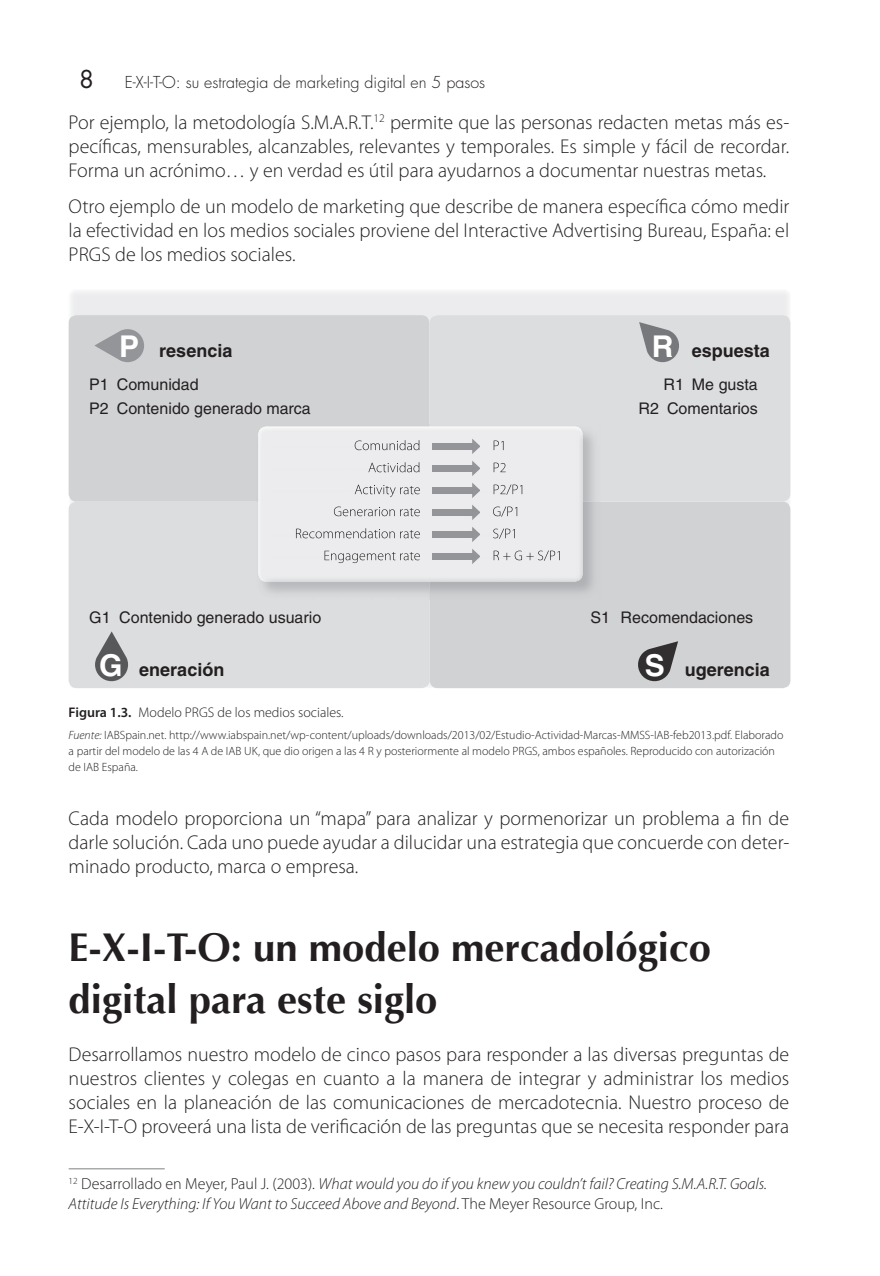
<style>
.page{position:relative;width:880px;height:1276px;background:#fff}
.page>*{position:absolute;margin:0;border:0;box-sizing:border-box;transform-origin:0 0}
.t1{font:700 40px/52px "Optima";color:#231f20}
.t2{font:24px "Futura Std";color:#231f20}
.t3{font:300 20px/24px "Myriad Pro";color:#231f20;text-align:justify}
.t4{font:700 18px "Helvetica LT Std";color:#231f20}
.t5{font:italic 300 16px/20px "Myriad Pro";color:#231f20}
.t6{font:16px/24px "Helvetica LT Std";color:#231f20;text-align:right}
.t7{font:300 16px "Futura Std";color:#231f20}
.t8{font:300 14px "Myriad Pro";color:#231f20}
.t9{font:300 12px/16px "Myriad Pro";color:#231f20}
.s1{font-size:30px;color:#fff}
.s2{font-weight:600}
.s3{font-style:italic}
.s4{font-style:normal}
</style>
<div class="page">
<img style="left:785px;top:496px;width:5px;height:10px">
<img style="left:424px;top:683px;width:10px;height:5px">
<div style="left:69px;top:501px;width:360px;height:187px;background:#dcdddf;border-radius:8px"></div>
<div style="left:429px;top:501px;width:361px;height:187px;background:#d1d2d4;border-radius:8px"></div>
<div style="left:69px;top:315px;width:360px;height:186px;background:#d1d2d4;border-radius:8px"></div>
<div style="left:429px;top:315px;width:361px;height:186px;background:#dcdddf;border-radius:8px"></div>
<svg style="left:94px;top:329px;width:50px;height:33px"></svg>
<svg style="left:95px;top:631px;width:33px;height:50px"></svg>
<svg style="left:638px;top:641px;width:40px;height:41px"></svg>
<svg style="left:639px;top:322px;width:40px;height:41px"></svg>
<img style="left:263px;top:432px;width:330px;height:161px">
<img style="left:582px;top:434px;width:1px;height:67px">
<div style="left:258px;top:426px;width:324px;height:155px;background:#ececee"></div>
<img style="left:272px;top:440px;width:148px;height:10px">
<img style="left:354px;top:440px;width:65px;height:10px">
<img style="left:472px;top:438px;width:8px;height:16px">
<img style="left:432px;top:443px;width:40px;height:6px">
<img style="left:480px;top:440px;width:13px;height:10px">
<svg style="left:493px;top:440px;width:10px;height:10px"></svg>
<img style="left:272px;top:462px;width:148px;height:10px">
<img style="left:368px;top:462px;width:51px;height:10px">
<img style="left:472px;top:460px;width:8px;height:16px">
<img style="left:432px;top:465px;width:40px;height:6px">
<img style="left:480px;top:462px;width:13px;height:10px">
<svg style="left:493px;top:462px;width:12px;height:10px"></svg>
<img style="left:272px;top:484px;width:82px;height:13px">
<img style="left:354px;top:484px;width:66px;height:13px">
<img style="left:472px;top:482px;width:8px;height:16px">
<img style="left:432px;top:487px;width:40px;height:6px">
<img style="left:480px;top:484px;width:13px;height:10px">
<img style="left:493px;top:484px;width:29px;height:10px">
<img style="left:272px;top:506px;width:62px;height:10px">
<img style="left:334px;top:506px;width:86px;height:10px">
<img style="left:472px;top:504px;width:8px;height:16px">
<img style="left:432px;top:509px;width:40px;height:6px">
<img style="left:480px;top:506px;width:13px;height:10px">
<img style="left:493px;top:506px;width:24px;height:10px">
<img style="left:272px;top:528px;width:148px;height:10px">
<img style="left:296px;top:528px;width:81px;height:10px">
<img style="left:472px;top:526px;width:8px;height:16px">
<img style="left:432px;top:531px;width:40px;height:6px">
<img style="left:480px;top:528px;width:13px;height:10px">
<img style="left:493px;top:528px;width:22px;height:10px">
<img style="left:272px;top:550px;width:148px;height:13px">
<img style="left:324px;top:550px;width:84px;height:13px">
<img style="left:472px;top:548px;width:8px;height:16px">
<img style="left:432px;top:553px;width:40px;height:6px">
<img style="left:480px;top:550px;width:13px;height:10px">
<img style="left:493px;top:550px;width:66px;height:10px">
<hr style="left:69px;top:1168px;width:96px;height:1px;background:#808285">
<p class="t2" style="left:79px;top:68px;width:16px">8</p>
<p class="t7" style="left:125px;top:75px;width:362px">E-X-I-T-O: su estrategia de marketing digital en 5 pasos</p>
<p class="t3" style="left:69px;top:112px;width:722px">Por ejemplo, la metodología S.M.A.R.T.<sup>12</sup> permite que las personas redacten metas más es&shy;pecíficas, mensurables, alcanzables, relevantes y temporales. Es simple y fácil de recordar.<br>Forma un acrónimo… y en verdad es útil para ayudarnos a documentar nuestras metas.</p>
<p class="t3" style="left:69px;top:196px;width:722px">Otro ejemplo de un modelo de marketing que describe de manera específica cómo medir la efectividad en los medios sociales proviene del Interactive Advertising Bureau, España: el PRGS de los medios sociales.</p>
<p class="t4" style="left:119px;top:343px;width:115px"><span class="s1">P</span> resencia</p>
<p class="t6" style="left:89px;top:374px;width:223px;text-align:left">P1 Comunidad<br>P2 Contenido generado marca</p>
<p class="t4" style="left:651px;top:343px;width:120px"><span class="s1">R</span> espuesta</p>
<p class="t6" style="left:638px;top:374px;width:121px">R1 Me gusta<br>R2 Comentarios</p>
<p class="t6" style="left:89px;top:606px;width:233px">G1 Contenido generado usuario</p>
<p class="t6" style="left:590px;top:606px;width:164px">S1 Recomendaciones</p>
<p class="t4" style="left:99px;top:662px;width:127px"><span class="s1">G</span> eneración</p>
<p class="t4" style="left:644px;top:662px;width:127px"><span class="s1">S</span> ugerencia</p>
<p class="t8" style="left:69px;top:706px;width:276px"><span class="s2">Figura 1.3.</span> Modelo PRGS de los medios sociales.</p>
<p class="t9" style="left:69px;top:727px;width:716px"><span class="s3">Fuente:</span> IABSpain.net. http://www.iabspain.net/wp-content/uploads/downloads/2013/02/Estudio-Actividad-Marcas-MMSS-IAB-feb2013.pdf. Elaborado a partir del modelo de las 4 A de IAB UK, que dio origen a las 4 R y posteriormente al modelo PRGS, ambos españoles. Reproducido con autorización de IAB España.</p>
<p class="t3" style="left:69px;top:807px;width:722px">Cada modelo proporciona un “mapa” para analizar y pormenorizar un problema a fin de darle solución. Cada uno puede ayudar a dilucidar una estrategia que concuerde con deter&shy;minado producto, marca o empresa.</p>
<h1 class="t1" style="left:69px;top:921px;width:643px">E-X-I-T-O: un modelo mercadológico digital para este siglo</h1>
<p class="t3" style="left:69px;top:1043px;width:722px">Desarrollamos nuestro modelo de cinco pasos para responder a las diversas preguntas de nuestros clientes y colegas en cuanto a la manera de integrar y administrar los medios sociales en la planeación de las comunicaciones de mercadotecnia. Nuestro proceso de E-X-I-T-O proveerá una lista de verificación de las preguntas que se necesita responder para</p>
<p class="t5" style="left:69px;top:1174px;width:699px"><sup>12</sup> <span class="s4">Desarrollado en Meyer, Paul J. (2003).</span> What would you do if you knew you couldn’t fail? Creating S.M.A.R.T. Goals.<br>Attitude Is Everything: If You Want to Succeed Above and Beyond<span class="s4">. The Meyer Resource Group, Inc.</span></p>
</div>
